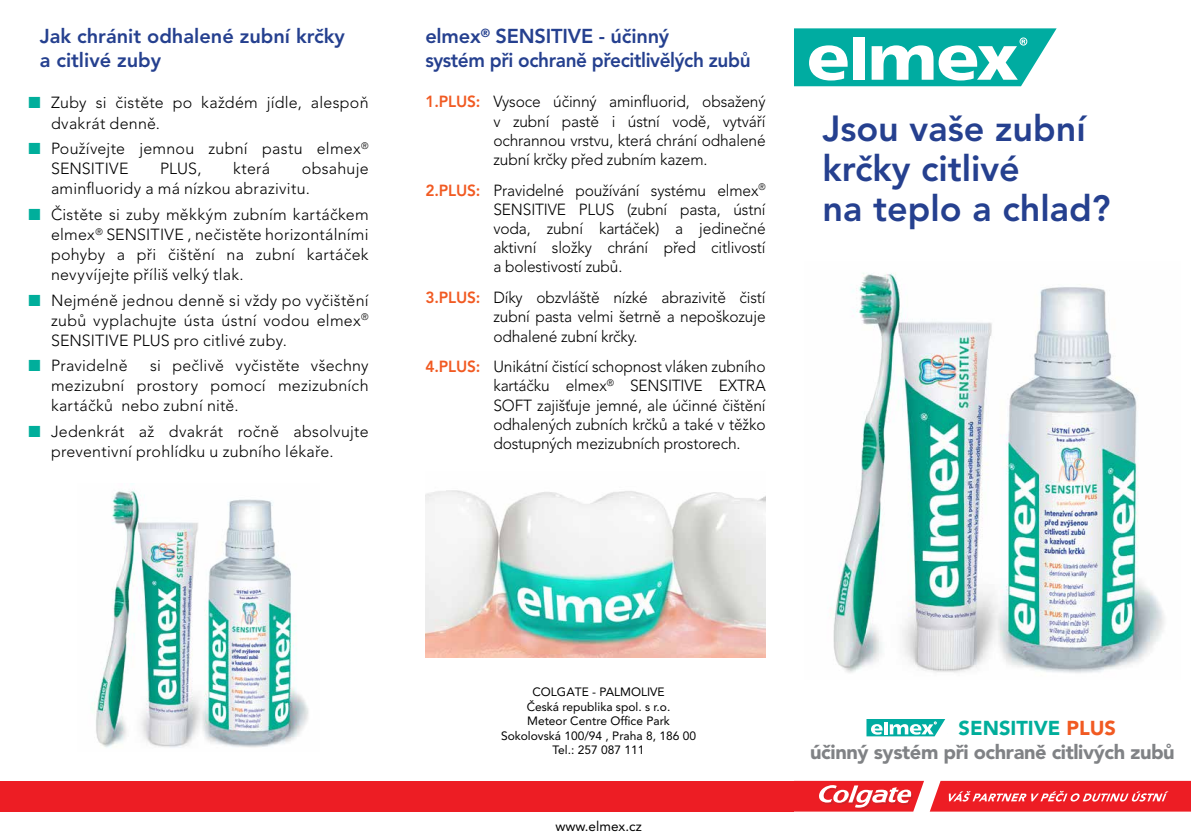
<style>
.page{position:relative;width:1191px;height:840px;background:#fff}
.page>*{position:absolute;margin:0;border:0;box-sizing:border-box;transform-origin:0 0}
.t1{font:800 36px/40px "Avenir LTCE";color:#25408f}
.t2{font:800 20px/24px "Avenir LTCE";letter-spacing:-.01em;color:#25408f}
.t3{font:900 20px/24px "Avenir LTCE";letter-spacing:-.02em;color:#808285;text-align:center}
.t4{font:300 16px/19.2px "Avenir LTCE";letter-spacing:.01em;color:#000;text-align:justify}
.t5{font:13.6px "Avenir LTCE";color:#000}
.t6{font:12px/14.4px "Avenir LTCE";color:#000;text-align:center}
.s1{font-weight:800;color:#f15a22}
.s2{color:#00ae9b}
.s3{color:#000}
.s4{color:#f15a22}
</style>
<div class="page">
<div style="left:0;top:780px;width:794px;height:31px;background:#ed1d24"></div>
<svg style="left:794px;top:28px;width:262px;height:58px"></svg>
<svg style="left:866px;top:719px;width:79px;height:17px"></svg>
<img style="left:833px;top:273px;width:332px;height:400px">
<img style="left:94px;top:483px;width:215px;height:265px">
<img style="left:425px;top:490px;width:340px;height:166px">
<svg style="left:794px;top:780px;width:397px;height:31px;background:#ef484e"></svg>
<p class="t2" style="left:40px;top:24px;width:307px">Jak chránit odhalené zubní krčky a citlivé zuby</p>
<p class="t2" style="left:425px;top:24px;width:327px">elmex<sup>®</sup> SENSITIVE - účinný<br>systém při ochraně přecitlivělých zubů</p>
<p class="t4" style="left:493px;top:92px;width:274px;text-indent:-68px"><span class="s1">1.PLUS:</span> Vysoce účinný aminfluorid, obsažený v zubní pastě i ústní vodě, vytváří ochrannou vrstvu, která chrání odhalené zubní krčky před zubním kazem.</p>
<p class="t4" style="left:493px;top:180px;width:274px;text-indent:-68px"><span class="s1">2.PLUS:</span> Pravidelné používání systému elmex<sup>® </sup>SENSITIVE PLUS (zubní pasta, ústní voda, zubní kartáček) a jedinečné aktivní složky chrání před citlivostí a bolestivostí zubů.</p>
<p class="t4" style="left:493px;top:288px;width:274px;text-indent:-68px"><span class="s1">3.PLUS:</span> Díky obzvláště nízké abrazivitě čistí zubní pasta velmi šetrně a nepoškozuje odhalené zubní krčky.</p>
<p class="t4" style="left:493px;top:357px;width:274px;text-indent:-68px"><span class="s1">4.PLUS:</span> Unikátní čistící schopnost vláken zubního kartáčku elmex<sup>®</sup> SENSITIVE EXTRA SOFT zajišťuje jemné, ale účinné čištění odhalených zubních krčků a také v těžko dostupných mezizubních prostorech.</p>
<p class="t4" style="left:51px;top:93px;width:319px;line-height:20px;text-indent:-23px"><span class="s2">■</span> Zuby si čistěte po každém jídle, alespoň dvakrát denně.</p>
<p class="t4" style="left:51px;top:139px;width:319px;line-height:20px;text-indent:-23px"><span class="s2">■</span> Používejte jemnou zubní pastu elmex<sup>®<br></sup>SENSITIVE</p>
<p class="t4" style="left:51px;top:159px;width:319px;line-height:20px;text-indent:251px">obsahuje aminfluoridy a má nízkou abrazivitu.</p>
<p class="t4" style="left:51px;top:204px;width:319px;line-height:20px;text-indent:-23px"><span class="s2">■</span> Čistěte si zuby měkkým zubním kartáčkem elmex<sup>®</sup> SENSITIVE , nečistěte horizontálními pohyby a při čištění na zubní kartáček nevyvíjejte příliš velký tlak.</p>
<p class="t4" style="left:51px;top:290px;width:319px;line-height:20px;text-indent:-23px"><span class="s2">■</span> Nejméně jednou denně si vždy po vyčištění zubů vyplachujte ústa ústní vodou elmex<sup>® </sup>SENSITIVE PLUS pro citlivé zuby.</p>
<p class="t4" style="left:28px;top:356px;width:101px"><span class="s2">■</span> Pravidelně</p>
<p class="t4" style="left:160px;top:159px;width:43px">PLUS,</p>
<p class="t4" style="left:233px;top:159px;width:39px">která</p>
<p class="t4" style="left:51px;top:356px;width:319px;line-height:20px;text-indent:99px">si pečlivě vyčistěte všechny mezizubní prostory pomocí mezizubních kartáčků nebo zubní nitě.</p>
<p class="t4" style="left:51px;top:421px;width:319px;line-height:20px;text-indent:-23px"><span class="s2">■</span> Jedenkrát až dvakrát ročně absolvujte preventivní prohlídku u zubního lékaře.</p>
<h1 class="t1" style="left:822px;top:108px;width:290px">Jsou vaše zubní krčky citlivé<br>na teplo a chlad?</h1>
<p class="t6" style="left:501px;top:684px;width:197px">COLGATE - PALMOLIVE<br>Česká republika spol. s r.o.<br>Meteor Centre Office Park<br>Sokolovská 100/94 , Praha 8, 186 00<br>Tel.: 257 087 111</p>
<p class="t5" style="left:555px;top:817px;width:88px">www.elmex.cz</p>
<p class="t3" style="left:810px;top:715px;width:366px"><span class="s3">elmex</span><sup>®</sup> <span class="s2">SENSITIVE</span> <span class="s4">PLUS<br></span>účinný systém při ochraně citlivých zubů</p>
</div>
